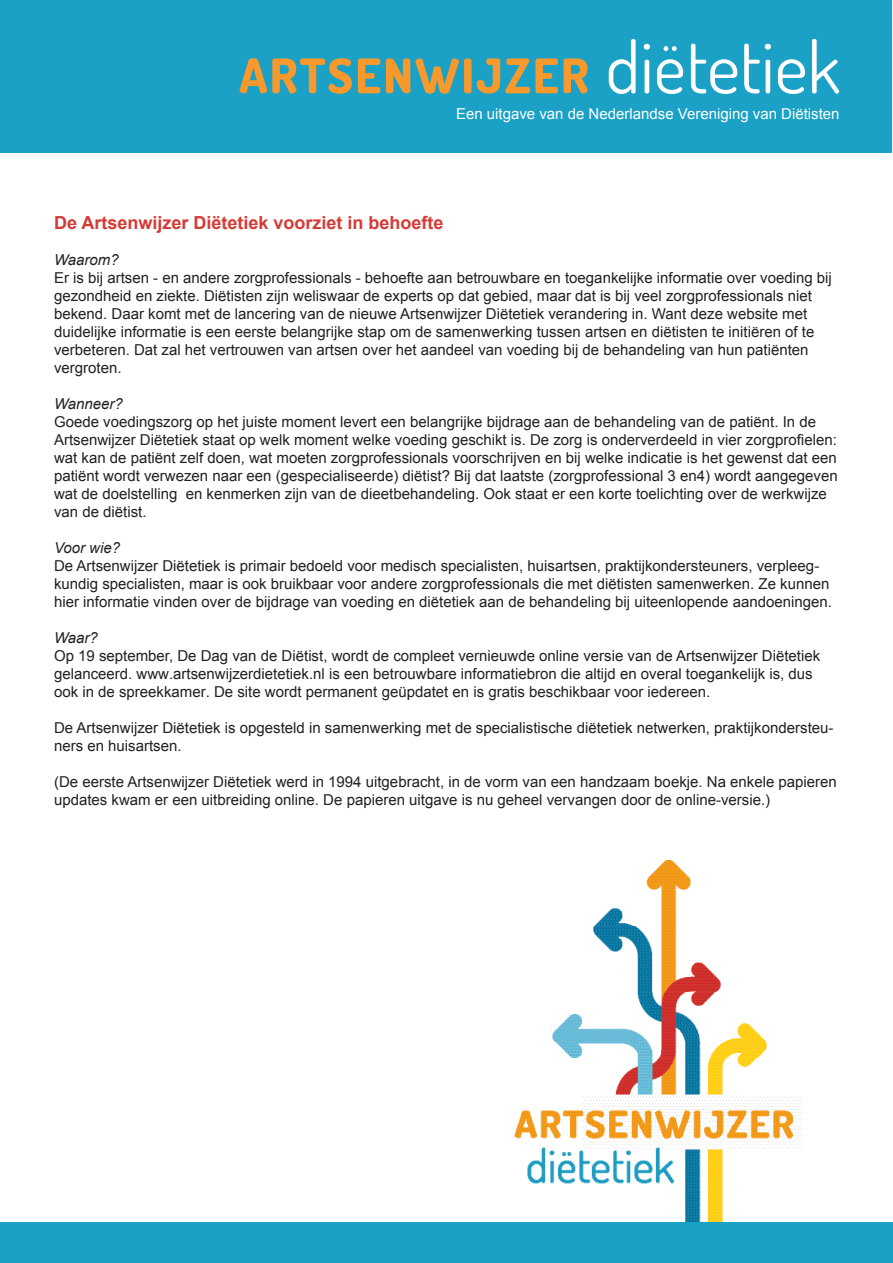
<style>
.page{position:relative;width:893px;height:1263px;background:#fff}
.page>*{position:absolute;margin:0;border:0;box-sizing:border-box;transform-origin:0 0}
.t1{font:700 18px "Arial";color:#d53b36}
.t2{font:15px/18px "Arial";color:#231f20}
.t3{font:15px "Arial";color:#fff}
.s1{font-style:italic}
</style>
<div class="page">
<img style="left:514px;top:860px;width:287px;height:362px">
<div style="left:0;top:0;width:892px;height:153px;background:#1aa1c5"></div>
<svg style="left:239px;top:58px;width:113px;height:36px"></svg>
<svg style="left:358px;top:58px;width:22px;height:35px"></svg>
<svg style="left:386px;top:58px;width:85px;height:36px"></svg>
<svg style="left:477px;top:58px;width:81px;height:36px"></svg>
<svg style="left:564px;top:58px;width:24px;height:36px"></svg>
<svg style="left:609px;top:39px;width:27px;height:55px"></svg>
<svg style="left:644px;top:44px;width:6px;height:50px"></svg>
<svg style="left:657px;top:46px;width:26px;height:48px"></svg>
<svg style="left:691px;top:44px;width:46px;height:50px"></svg>
<svg style="left:744px;top:44px;width:27px;height:50px"></svg>
<svg style="left:778px;top:59px;width:27px;height:35px"></svg>
<svg style="left:812px;top:39px;width:27px;height:55px"></svg>
<div style="left:0;top:1222px;width:893px;height:41px;background:#1aa1c5"></div>
<p class="t3" style="left:456px;top:104px;width:385px">Een uitgave van de Nederlandse Vereniging van Diëtisten</p>
<p class="t1" style="left:54px;top:211px;width:391px">De Artsenwijzer Diëtetiek voorziet in behoefte</p>
<p class="t2" style="left:54px;top:251px;width:779px"><span class="s1">Waarom?<br></span>Er is bij artsen - en andere zorgprofessionals - behoefte aan betrouwbare en toegankelijke informatie over voeding bij gezondheid en ziekte. Diëtisten zijn weliswaar de experts op dat gebied, maar dat is bij veel zorgprofessionals niet bekend. Daar komt met de lancering van de nieuwe Artsenwijzer Diëtetiek verandering in. Want deze website met duidelijke informatie is een eerste belangrijke stap om de samenwerking tussen artsen en diëtisten te initiëren of te verbeteren. Dat zal het vertrouwen van artsen over het aandeel van voeding bij de behandeling van hun patiënten vergroten.</p>
<p class="t2" style="left:54px;top:395px;width:785px"><span class="s1">Wanneer?<br></span>Goede voedingszorg op het juiste moment levert een belangrijke bijdrage aan de behandeling van de patiënt. In de Artsenwijzer Diëtetiek staat op welk moment welke voeding geschikt is. De zorg is onderverdeeld in vier zorgprofielen: wat kan de patiënt zelf doen, wat moeten zorgprofessionals voorschrijven en bij welke indicatie is het gewenst dat een patiënt wordt verwezen naar een (gespecialiseerde) diëtist? Bij dat laatste (zorgprofessional 3 en4) wordt aangegeven wat de doelstelling en kenmerken zijn van de dieetbehandeling. Ook staat er een korte toelichting over de werkwijze van de diëtist.</p>
<p class="t2" style="left:54px;top:539px;width:779px"><span class="s1">Voor wie?<br></span>De Artsenwijzer Diëtetiek is primair bedoeld voor medisch specialisten, huisartsen, praktijkondersteuners, verpleeg&shy;kundig specialisten, maar is ook bruikbaar voor andere zorgprofessionals die met diëtisten samenwerken. Ze kunnen hier informatie vinden over de bijdrage van voeding en diëtetiek aan de behandeling bij uiteenlopende aandoeningen.</p>
<p class="t2" style="left:54px;top:629px;width:768px"><span class="s1">Waar?<br></span>Op 19 september, De Dag van de Diëtist, wordt de compleet vernieuwde online versie van de Artsenwijzer Diëtetiek gelanceerd. www.artsenwijzerdietetiek.nl is een betrouwbare informatiebron die altijd en overal toegankelijk is, dus ook in de spreekkamer. De site wordt permanent geüpdatet en is gratis beschikbaar voor iedereen.</p>
<p class="t2" style="left:54px;top:719px;width:781px">De Artsenwijzer Diëtetiek is opgesteld in samenwerking met de specialistische diëtetiek netwerken, praktijkondersteu&shy;ners en huisartsen.</p>
<p class="t2" style="left:54px;top:773px;width:784px">(De eerste Artsenwijzer Diëtetiek werd in 1994 uitgebracht, in de vorm van een handzaam boekje. Na enkele papieren updates kwam er een uitbreiding online. De papieren uitgave is nu geheel vervangen door de online-versie.)</p>
</div>
